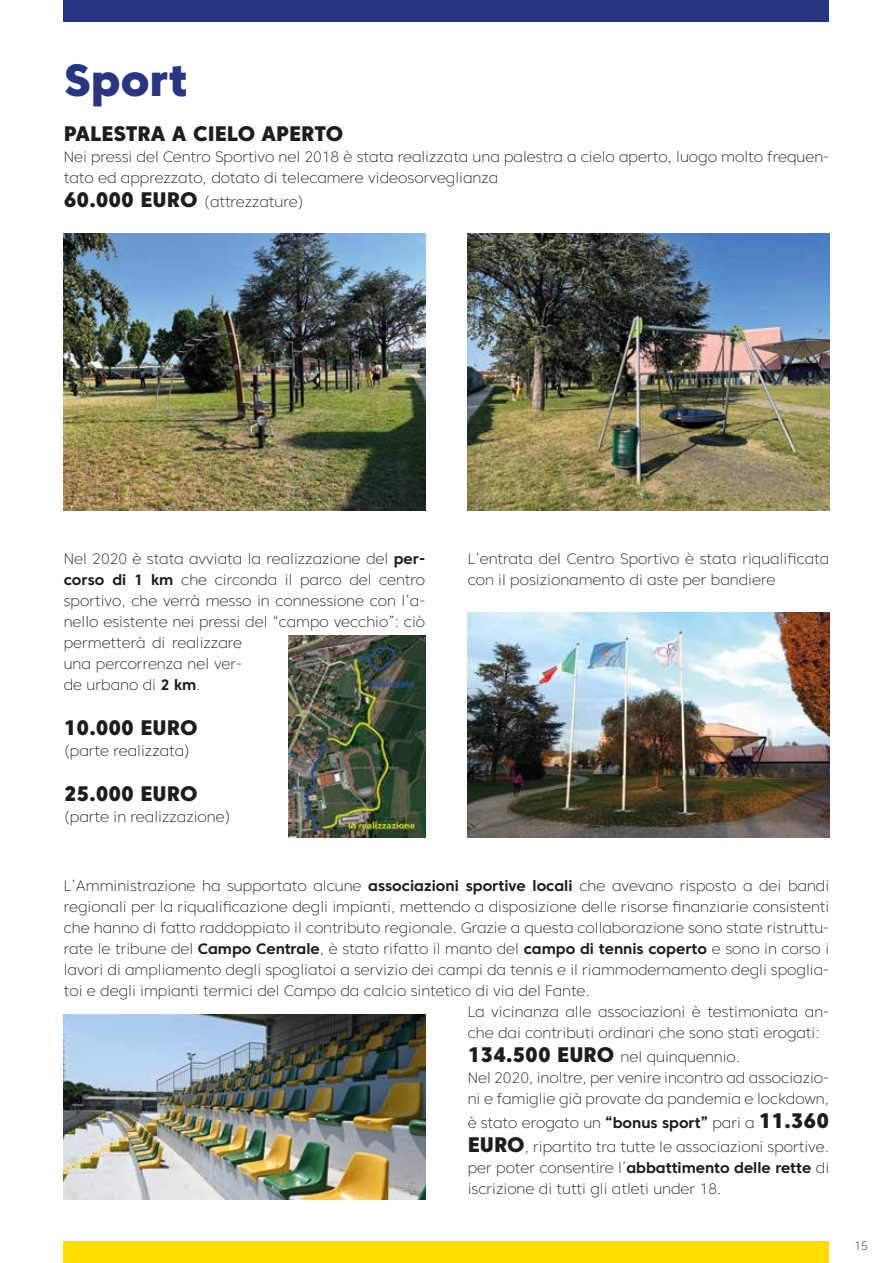
<style>
.page{position:relative;width:893px;height:1263px;background:#fff}
.page>*{position:absolute;margin:0;border:0;box-sizing:border-box;transform-origin:0 0}
.t1{font:800 45px "Core Sans C 85";color:#283583}
.t2{font:800 21px "Core Sans C 85";color:#1d1d1b}
.t3{font:200 15px/21px "Core Sans C 25";color:#1d1d1b}
.t4{font:200 12px "Core Sans C 25";color:#1d1d1b}
.s1{font-family:"Core Sans C 85";font-weight:800;font-size:21px}
.s2{font-family:"Core Sans C 65";font-weight:700}
</style>
<div class="page">
<div style="left:64px;top:0;width:765px;height:21px;background:#283583"></div>
<div style="left:64px;top:1242px;width:765px;height:21px;background:#fd0"></div>
<img style="left:468px;top:234px;width:361px;height:276px">
<img style="left:64px;top:234px;width:361px;height:276px">
<img style="left:289px;top:636px;width:136px;height:202px">
<img style="left:468px;top:612px;width:361px;height:226px">
<img style="left:64px;top:1014px;width:361px;height:185px">
<h1 class="t1" style="left:64px;top:52px;width:125px">Sport</h1>
<h2 class="t2" style="left:64px;top:120px;width:281px">PALESTRA A CIELO APERTO</h2>
<p class="t3" style="left:64px;top:146px;width:767px">Nei pressi del Centro Sportivo nel 2018 è stata realizzata una palestra a cielo aperto, luogo molto frequen&shy;tato ed apprezzato, dotato di telecamere videosorveglianza</p>
<p class="t3" style="left:64px;top:191px;width:242px"><span class="s1">60.000 EURO</span> (attrezzature)</p>
<p class="t3" style="left:64px;top:548px;width:363px">Nel 2020 è stata avviata la realizzazione del <span class="s2">per&shy;corso di 1 km</span> che circonda il parco del centro sportivo, che verrà messo in connessione con l’a&shy;nello esistente nei pressi del “campo vecchio”: ciò permetterà di realizzare<br>una percorrenza nel ver-<br>de urbano di <span class="s2">2 km</span>.</p>
<h2 class="t2" style="left:64px;top:714px;width:135px">10.000 EURO</h2>
<p class="t3" style="left:64px;top:740px;width:128px">(parte realizzata)</p>
<h2 class="t2" style="left:64px;top:780px;width:135px">25.000 EURO</h2>
<p class="t3" style="left:64px;top:806px;width:169px">(parte in realizzazione)</p>
<p class="t3" style="left:468px;top:548px;width:363px">L’entrata del Centro Sportivo è stata riqualificata con il posizionamento di aste per bandiere</p>
<p class="t3" style="left:64px;top:875px;width:767px">L’Amministrazione ha supportato alcune <span class="s2">associazioni sportive locali</span> che avevano risposto a dei bandi</p>
<p class="t3" style="left:64px;top:896px;width:767px">regionali per la riqualificazione degli impianti, mettendo a disposizione delle risorse finanziarie consistenti</p>
<p class="t3" style="left:64px;top:917px;width:767px">che hanno di fatto raddoppiato il contributo regionale. Grazie a questa collaborazione sono state ristruttu-</p>
<p class="t3" style="left:64px;top:938px;width:767px">rate le tribune del <span class="s2">Campo Centrale</span>, è stato rifatto il manto del <span class="s2">campo di tennis coperto</span> e sono in corso i</p>
<p class="t3" style="left:64px;top:959px;width:767px">lavori di ampliamento degli spogliatoi a servizio dei campi da tennis e il riammodernamento degli spoglia-</p>
<p class="t3" style="left:64px;top:980px;width:528px">toi e degli impianti termici del Campo da calcio sintetico di via del Fante.</p>
<p class="t3" style="left:468px;top:1001px;width:363px">La vicinanza alle associazioni è testimoniata an-</p>
<p class="t3" style="left:468px;top:1022px;width:353px">che dai contributi ordinari che sono stati erogati:</p>
<p class="t3" style="left:468px;top:1046px;width:363px"><span class="s1">134.500 EURO</span> nel quinquennio.<br>Nel 2020, inoltre, per venire incontro ad associazio&shy;ni e famiglie già provate da pandemia e lockdown,</p>
<p class="t3" style="left:468px;top:1110px;width:363px;line-height:24px">è stato erogato un <span class="s2">“bonus sport”</span> pari a <span class="s1">11.360<br>EURO</span>, ripartito tra tutte le associazioni sportive.</p>
<p class="t3" style="left:468px;top:1157px;width:363px">per poter consentire l’<span class="s2">abbattimento delle rette</span> di iscrizione di tutti gli atleti under 18.</p>
<p class="t4" style="left:854px;top:1238px;width:15px">15</p>
</div>
